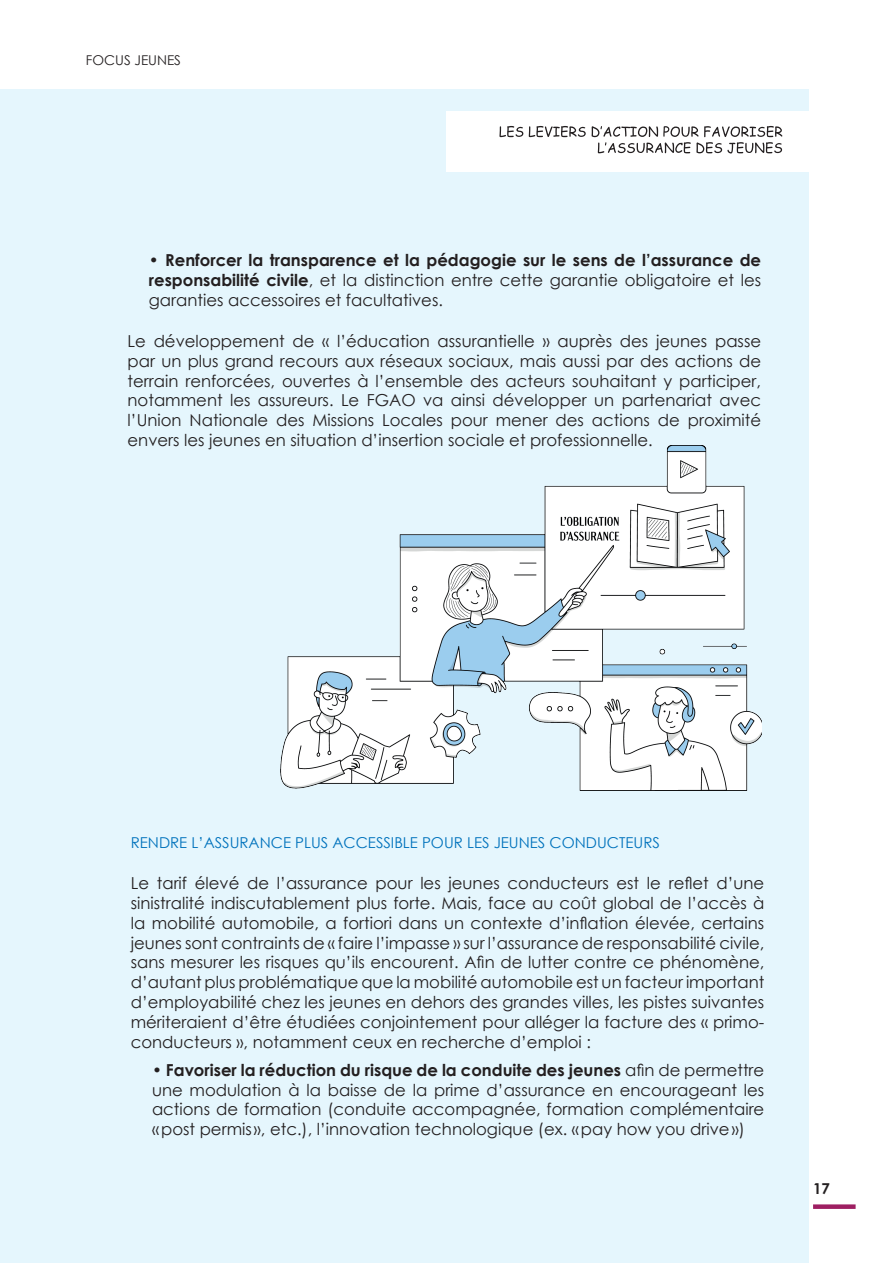
<style>
.page{position:relative;width:893px;height:1263px;background:#fff}
.page>*{position:absolute;margin:0;border:0;box-sizing:border-box;transform-origin:0 0}
.t1{font:16.5px/19.8px "Century Gothic";color:#231f20;text-align:justify}
.t2{font:15px "Century Gothic";color:#0072bc}
.t3{font:700 15px "Century Gothic";color:#231f20}
.t4{font:13.5px "Century Gothic";color:#231f20}
.s1{font-weight:700}
</style>
<div class="page">
<div style="left:813px;top:1204px;width:43px;height:5px;background:#9e1f62"></div>
<div style="left:0;top:89px;width:809px;height:1174px;background:#e5f6fd"></div>
<div style="left:446px;top:111px;width:377px;height:60px;background:#fff"></div>
<svg style="left:499px;top:126px;width:283px;height:27px"></svg>
<img style="left:280px;top:445px;width:481px;height:346px">
<p class="t4" style="left:86px;top:51px;width:97px">FOCUS JEUNES</p>
<p class="t1" style="left:149px;top:250px;width:614px">• <span class="s1">Renforcer la transparence et la pédagogie sur le sens de l’assurance de responsabilité civile</span>, et la distinction entre cette garantie obligatoire et les garanties accessoires et facultatives.</p>
<p class="t1" style="left:128px;top:331px;width:635px">Le développement de « l’éducation assurantielle » auprès des jeunes passe par un plus grand recours aux réseaux sociaux, mais aussi par des actions de terrain renforcées, ouvertes à l’ensemble des acteurs souhaitant y participer, notamment les assureurs. Le FGAO va ainsi développer un partenariat avec l’Union Nationale des Missions Locales pour mener des actions de proximité envers les jeunes en situation d’insertion sociale et professionnelle.</p>
<p class="t2" style="left:131px;top:832px;width:531px">RENDRE L’ASSURANCE PLUS ACCESSIBLE POUR LES JEUNES CONDUCTEURS</p>
<p class="t1" style="left:131px;top:873px;width:635px">Le tarif élevé de l’assurance pour les jeunes conducteurs est le reflet d’une sinistralité indiscutablement plus forte. Mais, face au coût global de l’accès à la mobilité automobile, a fortiori dans un contexte d’inflation élevée, certains jeunes sont contraints de « faire l’impasse » sur l’assurance de responsabilité civile, sans mesurer les risques qu’ils encourent. Afin de lutter contre ce phénomène, d’autant plus problématique que la mobilité automobile est un facteur important d’employabilité chez les jeunes en dehors des grandes villes, les pistes suivantes mériteraient d’être étudiées conjointement pour alléger la facture des « primo&shy;conducteurs », notamment ceux en recherche d’emploi :</p>
<p class="t1" style="left:152px;top:1060px;width:614px">• <span class="s1">Favoriser la réduction du risque de la conduite des jeunes</span> afin de permettre une modulation à la baisse de la prime d’assurance en encourageant les actions de formation (conduite accompagnée, formation complémentaire «post permis », etc.), l’innovation technologique (ex. «pay how you drive»)</p>
<p class="t3" style="left:813px;top:1177px;width:18px">17</p>
</div>
